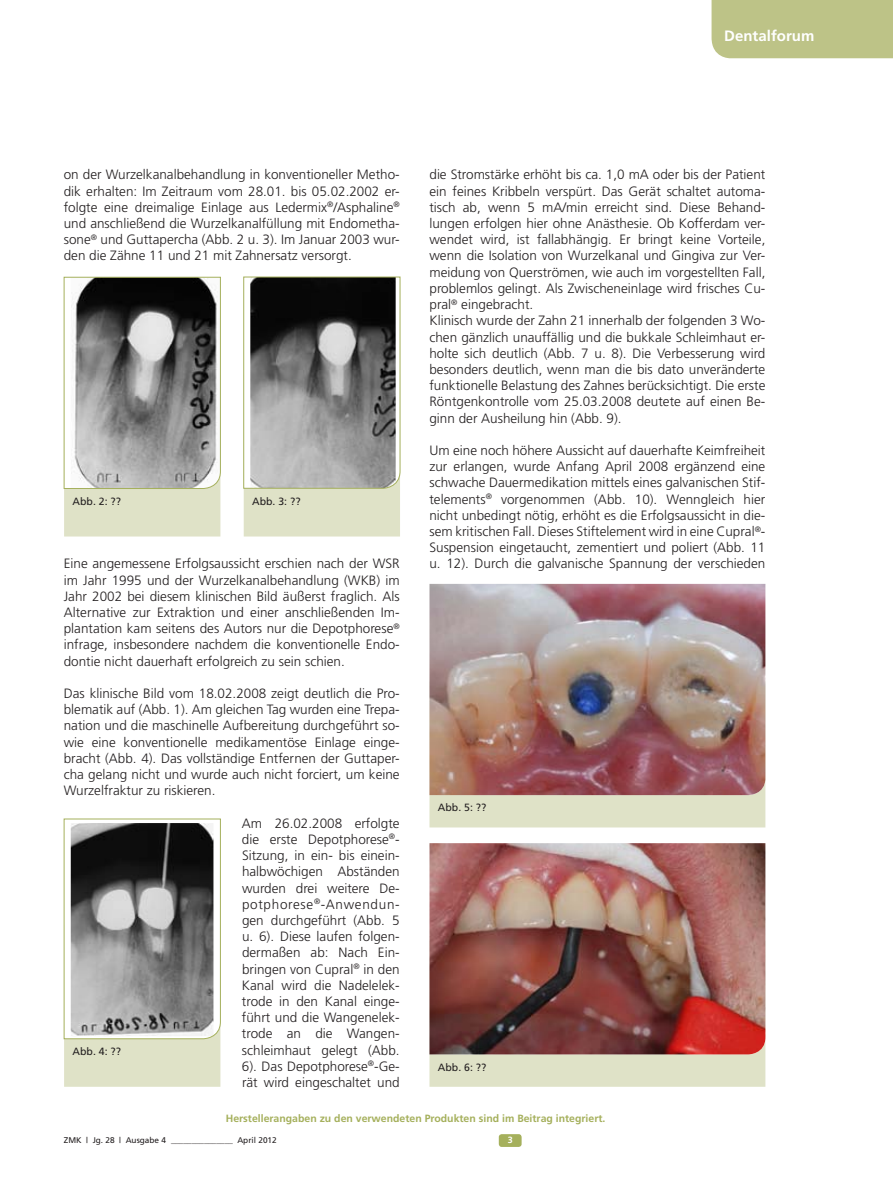
<style>
.page{position:relative;width:893px;height:1191px;background:#fff}
.page>*{position:absolute;margin:0;border:0;box-sizing:border-box;transform-origin:0 0}
.t1{font:700 15px "Frutiger";color:#fff}
.t2{font:300 13.5px/16.2px "Frutiger";color:#231f20;text-align:justify}
.t3{font:700 10.5px "Frutiger";color:#a5b05c}
.t4{font:10.5px "Frutiger";color:#231f20}
.t5{font:700 9px "Frutiger";color:#fff}
.t6{font:8.25px "Frutiger";color:#231f20}
</style>
<div class="page">
<div style="left:711px;top:0;width:182px;height:58px;background:#bdc387"></div>
<div style="left:499px;top:1134px;width:23px;height:13px;background:#a5b05c;border-radius:3px"></div>
<div style="left:429px;top:681px;width:336px;height:146px;background:#dfe2c7"></div>
<div style="left:429px;top:940px;width:336px;height:146px;background:#dfe2c7"></div>
<img style="left:429px;top:584px;width:336px;height:211px">
<img style="left:429px;top:843px;width:336px;height:211px">
<div style="left:64px;top:375px;width:156px;height:161px;background:#dfe2c7"></div>
<div style="left:64px;top:925px;width:156px;height:161px;background:#dfe2c7"></div>
<div style="left:244px;top:374px;width:156px;height:162px;background:#dfe2c7"></div>
<svg style="left:63px;top:277px;width:158px;height:212px;background:#888887"></svg>
<svg style="left:63px;top:818px;width:158px;height:221px;background:#80807f"></svg>
<svg style="left:243px;top:276px;width:158px;height:213px;background:#777875"></svg>
<p class="t1" style="left:724px;top:27px;width:92px">Dentalforum</p>
<p class="t2" style="left:64px;top:167px;width:337px">on der Wurzelkanalbehandlung in konventioneller Metho&shy;dik erhalten: Im Zeitraum vom 28.01. bis 05.02.2002 er&shy;folgte eine dreimalige Einlage aus Ledermix<sup>®</sup>/Asphaline<sup>® </sup>und anschließend die Wurzelkanalfüllung mit Endometha&shy;sone<sup>®</sup> und Guttapercha (Abb. 2 u. 3). Im Januar 2003 wur&shy;den die Zähne 11 und 21 mit Zahnersatz versorgt.</p>
<p class="t2" style="left:429px;top:167px;width:337px;text-align:left">die Stromstärke erhöht bis ca. 1,0 mA oder bis der Patient ein feines Kribbeln verspürt. Das Gerät schaltet automa&shy;tisch ab, wenn 5 mA/min erreicht sind. Diese Behand&shy;lungen erfolgen hier ohne Anästhesie. Ob Kofferdam ver&shy;wendet wird, ist fallabhängig. Er bringt keine Vorteile, wenn die Isolation von Wurzelkanal und Gingiva zur Ver&shy;meidung von Querströmen, wie auch im vorgestellten Fall, problemlos gelingt. Als Zwischeneinlage wird frisches Cu&shy;pral<sup>®</sup> eingebracht.<br>Klinisch wurde der Zahn 21 innerhalb der folgenden 3 Wo&shy;chen gänzlich unauffällig und die bukkale Schleimhaut er&shy;holte sich deutlich (Abb. 7 u. 8). Die Verbesserung wird besonders deutlich, wenn man die bis dato unveränderte funktionelle Belastung des Zahnes berücksichtigt. Die erste Röntgenkontrolle vom 25.03.2008 deutete auf einen Be&shy;ginn der Ausheilung hin (Abb. 9).</p>
<p class="t2" style="left:429px;top:442px;width:337px">Um eine noch höhere Aussicht auf dauerhafte Keimfreiheit zur erlangen, wurde Anfang April 2008 ergänzend eine schwache Dauermedikation mittels eines galvanischen Stif&shy;telements<sup>®</sup> vorgenommen (Abb. 10). Wenngleich hier nicht unbedingt nötig, erhöht es die Erfolgsaussicht in die&shy;sem kritischen Fall. Dieses Stiftelement wird in eine Cupral<sup>®</sup>- Suspension eingetaucht, zementiert und poliert (Abb. 11 u. 12). Durch die galvanische Spannung der verschieden</p>
<p class="t4" style="left:252px;top:495px;width:50px">Abb. 3: ??</p>
<p class="t4" style="left:73px;top:495px;width:50px">Abb. 2: ??</p>
<p class="t2" style="left:64px;top:555px;width:337px">Eine angemessene Erfolgsaussicht erschien nach der WSR im Jahr 1995 und der Wurzelkanalbehandlung (WKB) im Jahr 2002 bei diesem klinischen Bild äußerst fraglich. Als Alternative zur Extraktion und einer anschließenden Im&shy;plantation kam seitens des Autors nur die Depotphorese<sup>® </sup>infrage, insbesondere nachdem die konventionelle Endo&shy;dontie nicht dauerhaft erfolgreich zu sein schien.</p>
<p class="t2" style="left:64px;top:685px;width:337px">Das klinische Bild vom 18.02.2008 zeigt deutlich die Pro&shy;blematik auf (Abb. 1). Am gleichen Tag wurden eine Trepa&shy;nation und die maschinelle Aufbereitung durchgeführt so&shy;wie eine konventionelle medikamentöse Einlage einge&shy;bracht (Abb. 4). Das vollständige Entfernen der Guttaper&shy;cha gelang nicht und wurde auch nicht forciert, um keine Wurzelfraktur zu riskieren.</p>
<p class="t2" style="left:242px;top:815px;width:159px">Am 26.02.2008 erfolgte die erste Depotphorese<sup>®</sup>- Sitzung, in ein- bis einein&shy;halbwöchigen Abständen wurden drei weitere De&shy;potphorese<sup>®</sup>-Anwendun&shy;gen durchgeführt (Abb. 5 u. 6). Diese laufen folgen&shy;dermaßen ab: Nach Ein&shy;bringen von Cupral<sup>®</sup> in den Kanal wird die Nadelelek&shy;trode in den Kanal einge&shy;führt und die Wangenelek&shy;trode an die Wangen&shy;schleimhaut gelegt (Abb.<br>6). Das Depotphorese<sup>®</sup>-Ge&shy;rät wird eingeschaltet und</p>
<p class="t4" style="left:438px;top:801px;width:50px">Abb. 5: ??</p>
<p class="t4" style="left:73px;top:1045px;width:50px">Abb. 4: ??</p>
<p class="t4" style="left:438px;top:1061px;width:50px">Abb. 6: ??</p>
<p class="t3" style="left:226px;top:1112px;width:381px">Herstellerangaben zu den verwendeten Produkten sind im Beitrag integriert.</p>
<p class="t6" style="left:64px;top:1135px;width:214px">ZMK | Jg. 28 | Ausgabe 4 _______________ April 2012</p>
<p class="t5" style="left:508px;top:1134px;width:7px">3</p>
</div>
